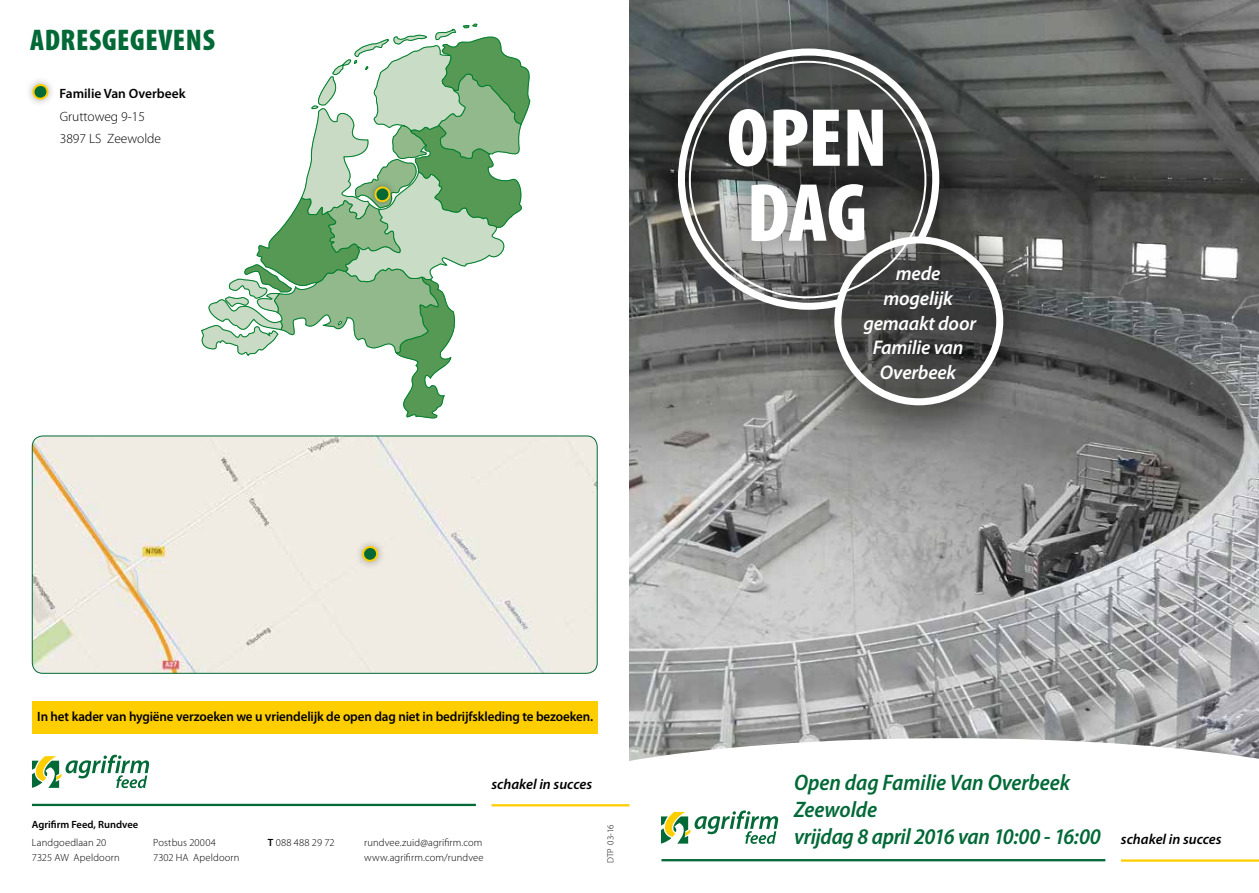
<style>
.page{position:relative;width:1259px;height:893px;background:#fff}
.page>*{position:absolute;margin:0;border:0;box-sizing:border-box;transform-origin:0 0}
.t1{font:900 condensed 83.25px/74.8px "Myriad Pro";letter-spacing:-.005em;color:#fff}
.t2{font:900 condensed 30px "Myriad Pro";letter-spacing:.02em;color:#026937}
.t3{font:italic 600 semi-condensed 22.5px/27px "Myriad Pro";letter-spacing:-.005em;color:#026937}
.t4{font:italic 600 19.8px/24.8px "Myriad Pro";letter-spacing:-.01em;color:#fff;text-align:center}
.t5{font:italic 600 14.55px "Myriad Pro";color:#000}
.t6{font:600 13.5px "Myriad Pro";letter-spacing:-.01em;color:#000}
.t7{font:300 13.5px/22.5px "Myriad Pro";color:#000}
.t8{font:300 10.5px/15px "Myriad Pro";letter-spacing:.015em;color:#000}
.t9{font:600 10.5px "Myriad Pro";color:#000}
.t10{font:300 9px "Myriad Pro";color:#000}
.s1{font-weight:600}
</style>
<div class="page">
<img style="left:629px;top:0;width:630px;height:738px">
<svg style="left:626px;top:738px;width:633px;height:124px"></svg>
<hr style="left:1121px;top:859px;width:138px;height:3px;background:#ffce00">
<hr style="left:491px;top:804px;width:138px;height:2px;background:#ffce00">
<hr style="left:661px;top:859px;width:444px;height:2px;background:#026937">
<hr style="left:32px;top:804px;width:444px;height:2px;background:#026937">
<div style="left:633px;top:3px;width:415px;height:447px;background:#000;opacity:.35"></div>
<svg style="left:678px;top:49px;width:325px;height:356px;background:#646564"></svg>
<svg style="left:689px;top:61px;width:237px;height:237px;background:#5a5c5b"></svg>
<div style="left:32px;top:701px;width:565px;height:32px;background:#ffce00"></div>
<img style="left:32px;top:436px;width:565px;height:237px">
<div style="left:32px;top:436px;width:565px;height:238px;border:1px solid #026937;border-radius:11px"></div>
<div style="left:25px;top:76px;width:31px;height:32px;background:#000;opacity:.35"></div>
<svg style="left:31px;top:82px;width:19px;height:19px"></svg>
<div style="left:354px;top:538px;width:32px;height:32px;background:#000;opacity:.35"></div>
<svg style="left:361px;top:544px;width:19px;height:19px"></svg>
<svg style="left:32px;top:755px;width:117px;height:33px"></svg>
<svg style="left:661px;top:810px;width:117px;height:34px"></svg>
<svg style="left:201px;top:23px;width:330px;height:396px"></svg>
<h2 class="t2" style="left:30px;top:23px;width:87px">ADRESGEGE</h2>
<h2 class="t2" style="left:158px;top:23px;width:58px">VENS</h2>
<p class="t6" style="left:60px;top:86px;width:128px">Familie Van Overbeek</p>
<p class="t7" style="left:60px;top:105px;width:103px">Gruttoweg 9-15<br>3897 LS Zeewolde</p>
<h1 class="t1" style="left:727px;top:102px;width:162px">OPEN<br>DAG</h1>
<h3 class="t4" style="left:863px;top:261px;width:114px">mede mogelijk gemaakt door<br>Familie van<br>Overbeek</h3>
<p class="t6" style="left:37px;top:709px;width:557px">In het kader van hygiëne verzoeken we u vriendelijk de open dag niet in bedrijfskleding te bezoeken.</p>
<h3 class="t5" style="left:491px;top:776px;width:102px">schakel in succes</h3>
<h3 class="t3" style="left:794px;top:769px;width:277px">Open dag Familie Van Overbeek<br>Zeewolde</h3>
<p class="t9" style="left:32px;top:818px;width:108px">Agrifirm Feed, Rundvee</p>
<p class="t10" style="left:605px;top:863px;width:40px;rotate:-90deg">DTP 03-16</p>
<p class="t8" style="left:32px;top:835px;width:76px">Landgoedlaan 20</p>
<h3 class="t3" style="left:794px;top:823px;width:308px">vrijdag 8 april 2016 van 10:00 - 16:00</h3>
<p class="t8" style="left:32px;top:850px;width:89px">7325 AW Apeldoorn</p>
<p class="t8" style="left:153px;top:835px;width:88px">Postbus 20004<br>7302 HA Apeldoorn</p>
<p class="t8" style="left:268px;top:835px;width:68px"><span class="s1">T</span> 088 488 29 72</p>
<p class="t8" style="left:364px;top:835px;width:121px">rundvee.zuid@agrifirm.com www.agrifirm.com/rundvee</p>
<h3 class="t5" style="left:1121px;top:831px;width:102px">schakel in succes</h3>
</div>
